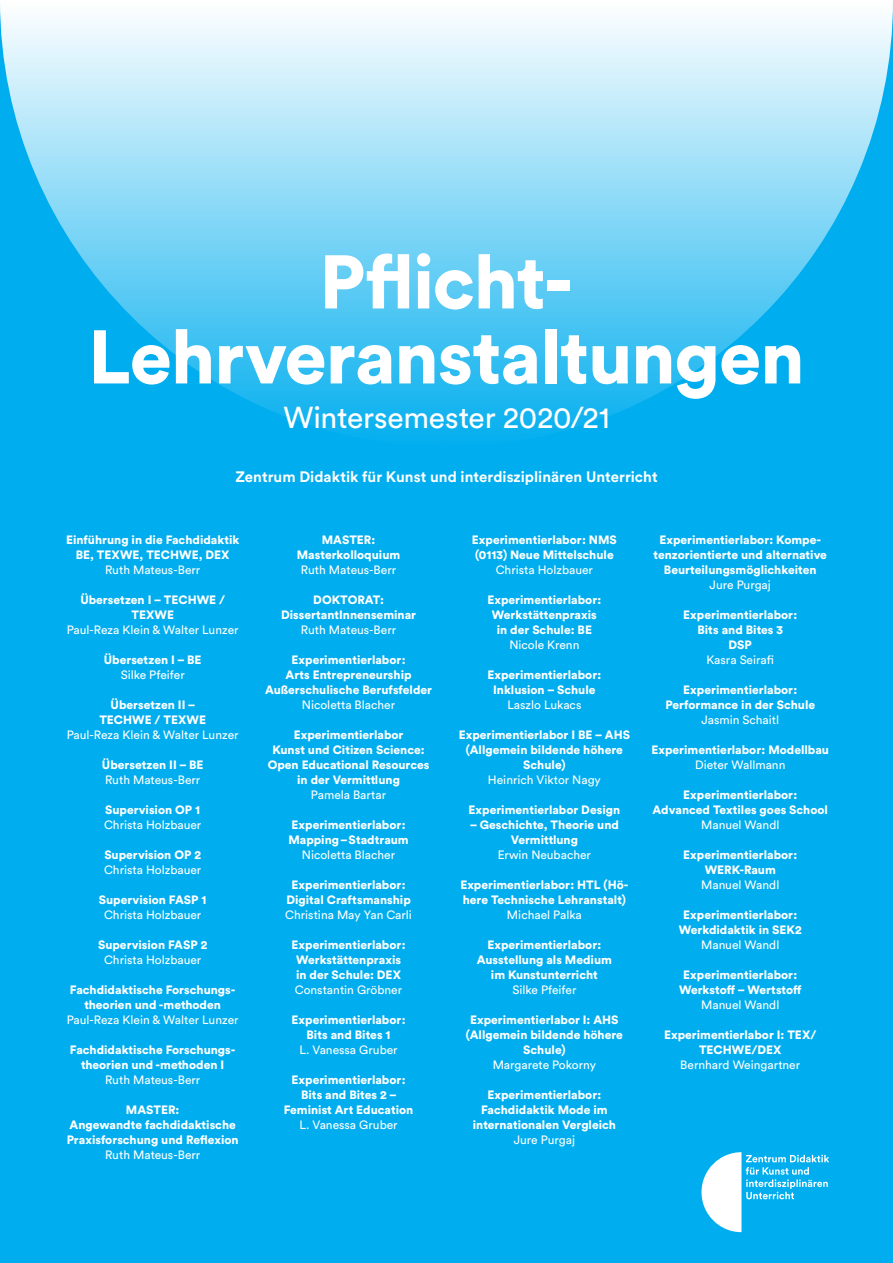
<style>
.page{position:relative;width:893px;height:1263px;background:#00aeef}
.page>*{position:absolute;margin:0;border:0;box-sizing:border-box;transform-origin:0 0}
.t1{font:900 75px/75px "Circular Std";letter-spacing:-.015em;color:#fff;text-align:center}
.t2{font:30px "Circular Std";letter-spacing:-.005em;color:#fff}
.t3{font:700 15px "Circular Std";color:#fff}
.t4{font:900 12px/15px "Circular Std";color:#fff;text-align:center}
.t5{font:12px "Circular Std";color:#fff}
</style>
<div class="page">
<svg style="left:0;top:0;width:893px;height:431px"></svg>
<svg style="left:701px;top:1152px;width:128px;height:80px"></svg>
<h1 class="t1" style="left:88px;top:243px;width:718px">Pflicht-<br>Lehrveranstaltungen</h1>
<h2 class="t2" style="left:283px;top:400px;width:328px">Wintersemester 2020/21</h2>
<p class="t3" style="left:235px;top:467px;width:424px">Zentrum Didaktik für Kunst und interdisziplinären Unterricht</p>
<p class="t4" style="left:66px;top:532px;width:175px">Einführung in die Fachdidaktik<br>BE, TEXWE, TECHWE, DEX</p>
<p class="t5" style="left:105px;top:563px;width:97px">Ruth Mateus-Berr</p>
<p class="t4" style="left:80px;top:592px;width:146px">Übersetzen I – TECHWE /<br>TEXWE</p>
<p class="t5" style="left:67px;top:623px;width:173px">Paul-Reza Klein &amp; Walter Lunzer</p>
<p class="t4" style="left:104px;top:652px;width:99px">Übersetzen I – BE</p>
<p class="t5" style="left:121px;top:668px;width:66px">Silke Pfeifer</p>
<p class="t4" style="left:99px;top:697px;width:108px">Übersetzen II –<br>TECHWE / TEXWE</p>
<p class="t5" style="left:67px;top:728px;width:173px">Paul-Reza Klein &amp; Walter Lunzer</p>
<p class="t4" style="left:102px;top:757px;width:103px">Übersetzen II – BE</p>
<p class="t5" style="left:105px;top:773px;width:97px">Ruth Mateus-Berr</p>
<p class="t4" style="left:105px;top:802px;width:97px">Supervision OP 1</p>
<p class="t5" style="left:104px;top:818px;width:99px">Christa Holzbauer</p>
<p class="t4" style="left:104px;top:847px;width:98px">Supervision OP 2</p>
<p class="t5" style="left:104px;top:863px;width:99px">Christa Holzbauer</p>
<p class="t4" style="left:99px;top:892px;width:109px">Supervision FASP 1</p>
<p class="t5" style="left:104px;top:908px;width:99px">Christa Holzbauer</p>
<p class="t4" style="left:98px;top:937px;width:111px">Supervision FASP 2</p>
<p class="t5" style="left:104px;top:953px;width:99px">Christa Holzbauer</p>
<p class="t4" style="left:70px;top:982px;width:167px">Fachdidaktische Forschungs&shy;theorien und -methoden</p>
<p class="t5" style="left:67px;top:1013px;width:173px">Paul-Reza Klein &amp; Walter Lunzer</p>
<p class="t4" style="left:70px;top:1042px;width:167px">Fachdidaktische Forschungs&shy;theorien und -methoden I</p>
<p class="t5" style="left:105px;top:1073px;width:97px">Ruth Mateus-Berr</p>
<p class="t4" style="left:67px;top:1102px;width:174px">MASTER:<br>Angewandte fachdidaktische<br>Praxisforschung und Reflexion</p>
<p class="t5" style="left:105px;top:1148px;width:97px">Ruth Mateus-Berr</p>
<p class="t4" style="left:297px;top:532px;width:105px">MASTER:<br>Masterkolloquium</p>
<p class="t5" style="left:301px;top:563px;width:97px">Ruth Mateus-Berr</p>
<p class="t4" style="left:281px;top:592px;width:136px">DOKTORAT:<br>DissertantInnenseminar</p>
<p class="t5" style="left:301px;top:623px;width:97px">Ruth Mateus-Berr</p>
<p class="t4" style="left:265px;top:652px;width:169px">Experimentierlabor:<br>Arts Entrepreneurship<br>Außerschulische Berufsfelder</p>
<p class="t5" style="left:302px;top:698px;width:95px">Nicoletta Blacher</p>
<p class="t4" style="left:268px;top:727px;width:163px">Experimentierlabor<br>Kunst und Citizen Science:<br>Open Educational Resources in der Vermittlung</p>
<p class="t5" style="left:311px;top:788px;width:77px">Pamela Bartar</p>
<p class="t4" style="left:288px;top:817px;width:122px;text-align:left">Experimentierlabor:<br>Mapping–Stadtraum</p>
<p class="t5" style="left:302px;top:848px;width:95px">Nicoletta Blacher</p>
<p class="t4" style="left:286px;top:877px;width:126px">Experimentierlabor:<br>Digital Craftsmanship</p>
<p class="t5" style="left:285px;top:908px;width:128px">Christina May Yan Carli</p>
<p class="t4" style="left:292px;top:937px;width:115px">Experimentierlabor:<br>Werkstättenpraxis in der Schule: DEX</p>
<p class="t5" style="left:295px;top:983px;width:109px">Constantin Gröbner</p>
<p class="t4" style="left:292px;top:1012px;width:115px">Experimentierlabor:<br>Bits and Bites 1</p>
<p class="t5" style="left:299px;top:1043px;width:100px">L. Vanessa Gruber</p>
<p class="t4" style="left:284px;top:1072px;width:131px">Experimentierlabor:<br>Bits and Bites 2 –<br>Feminist Art Education</p>
<p class="t5" style="left:299px;top:1118px;width:100px">L. Vanessa Gruber</p>
<p class="t4" style="left:472px;top:532px;width:146px;text-align:left">Experimentierlabor: NMS (0113) Neue Mittelschule</p>
<p class="t5" style="left:496px;top:563px;width:99px">Christa Holzbauer</p>
<p class="t4" style="left:487px;top:592px;width:115px">Experimentierlabor:<br>Werkstättenpraxis in der Schule: BE</p>
<p class="t5" style="left:509px;top:638px;width:72px">Nicole Krenn</p>
<p class="t4" style="left:487px;top:667px;width:115px">Experimentierlabor:<br>Inklusion – Schule</p>
<p class="t5" style="left:507px;top:698px;width:76px">Laszlo Lukacs</p>
<p class="t4" style="left:459px;top:727px;width:173px">Experimentierlabor I BE – AHS (Allgemein bildende höhere<br>Schule)</p>
<p class="t5" style="left:488px;top:773px;width:114px">Heinrich Viktor Nagy</p>
<p class="t4" style="left:469px;top:802px;width:153px">Experimentierlabor Design</p>
<p class="t4" style="left:470px;top:817px;width:151px">– Geschichte, Theorie und<br>Vermittlung</p>
<p class="t5" style="left:498px;top:848px;width:95px">Erwin Neubacher</p>
<p class="t4" style="left:460px;top:877px;width:170px;text-align:left">Experimentierlabor: HTL (Hö&shy;here Technische Lehranstalt)</p>
<p class="t5" style="left:507px;top:908px;width:76px">Michael Palka</p>
<p class="t4" style="left:477px;top:937px;width:137px">Experimentierlabor:<br>Ausstellung als Medium im Kunstunterricht</p>
<p class="t5" style="left:512px;top:983px;width:66px">Silke Pfeifer</p>
<p class="t4" style="left:466px;top:1012px;width:159px">Experimentierlabor I: AHS (Allgemein bildende höhere<br>Schule)</p>
<p class="t5" style="left:493px;top:1058px;width:105px">Margarete Pokorny</p>
<p class="t4" style="left:473px;top:1087px;width:145px">Experimentierlabor:<br>Fachdidaktik Mode im internationalen Vergleich</p>
<p class="t5" style="left:514px;top:1133px;width:63px">Jure Purgaj</p>
<p class="t4" style="left:653px;top:532px;width:175px">Experimentierlabor: Kompe&shy;tenzorientierte und alternative<br>Beurteilungsmöglichkeiten</p>
<p class="t5" style="left:710px;top:578px;width:63px">Jure Purgaj</p>
<p class="t4" style="left:683px;top:607px;width:115px">Experimentierlabor:<br>Bits and Bites 3<br>DSP</p>
<p class="t5" style="left:706px;top:653px;width:69px">Kasra Seirafi</p>
<p class="t4" style="left:665px;top:682px;width:151px">Experimentierlabor:<br>Performance in der Schule</p>
<p class="t5" style="left:701px;top:713px;width:79px">Jasmin Schaitl</p>
<p class="t4" style="left:651px;top:742px;width:179px">Experimentierlabor: Modellbau</p>
<p class="t5" style="left:695px;top:758px;width:92px">Dieter Wallmann</p>
<p class="t4" style="left:653px;top:787px;width:177px">Experimentierlabor:<br>Advanced Textiles goes School</p>
<p class="t5" style="left:701px;top:818px;width:80px">Manuel Wandl</p>
<p class="t4" style="left:683px;top:847px;width:115px">Experimentierlabor:<br>WERK-Raum</p>
<p class="t5" style="left:701px;top:878px;width:80px">Manuel Wandl</p>
<p class="t4" style="left:679px;top:907px;width:125px">Experimentierlabor:<br>Werkdidaktik in SEK2</p>
<p class="t5" style="left:701px;top:938px;width:80px">Manuel Wandl</p>
<p class="t4" style="left:679px;top:967px;width:124px">Experimentierlabor:<br>Werkstoff – Wertstoff</p>
<p class="t5" style="left:701px;top:998px;width:80px">Manuel Wandl</p>
<p class="t4" style="left:664px;top:1027px;width:154px">Experimentierlabor I: TEX/<br>TECHWE/DEX</p>
<p class="t5" style="left:680px;top:1058px;width:121px">Bernhard Weingartner</p>
</div>
